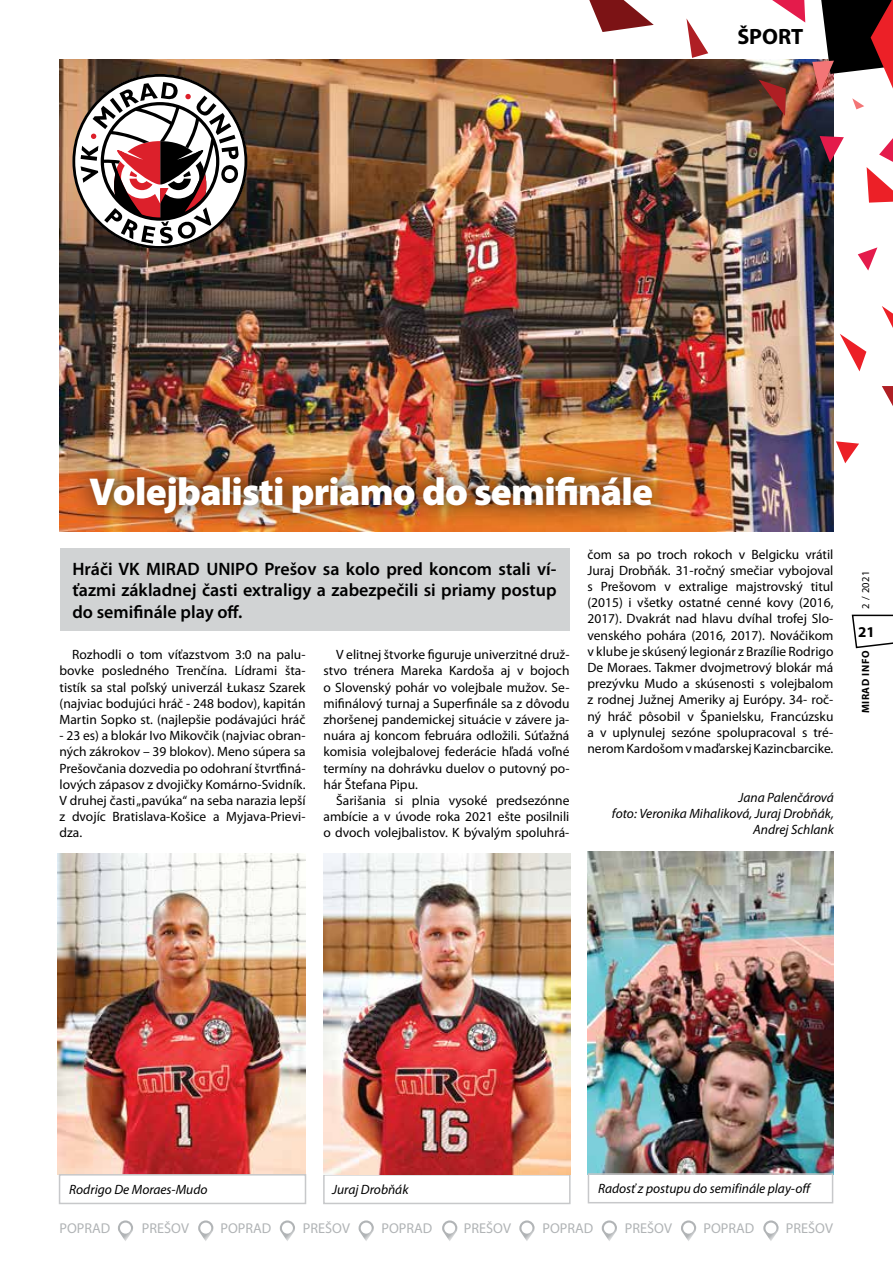
<style>
.page{position:relative;width:893px;height:1263px;background:#fff}
.page>*{position:absolute;margin:0;border:0;box-sizing:border-box;transform-origin:0 0}
.t1{font:900 39px "Myriad Pro";letter-spacing:-.02em;color:#fff}
.t2{font:700 22.2px "Myriad Pro";color:#000}
.t3{font:600 18px/21.6px "Myriad Pro";color:#000;text-align:justify}
.t4{font:700 15px "Myriad Pro";color:#000}
.t5{font:14.25px "Myriad Pro";color:#b1b4b6}
.t6{font:13.5px/16.2px "Myriad Pro";color:#000;text-align:justify}
.t7{font:italic 13.5px/16.2px "Myriad Pro";color:#000;text-align:right}
.t8{font:700 10.5px "Myriad Pro";letter-spacing:.05em;color:#000}
.t9{font:10.5px "Myriad Pro";color:#000}
</style>
<div class="page">
<svg style="left:851px;top:614px;width:42px;height:35px"></svg>
<svg style="left:118px;top:1220px;width:15px;height:21px"></svg>
<svg style="left:198px;top:1220px;width:15px;height:21px"></svg>
<svg style="left:280px;top:1220px;width:15px;height:21px"></svg>
<svg style="left:359px;top:1220px;width:15px;height:21px"></svg>
<svg style="left:442px;top:1220px;width:15px;height:21px"></svg>
<svg style="left:519px;top:1220px;width:16px;height:21px"></svg>
<svg style="left:602px;top:1220px;width:15px;height:21px"></svg>
<svg style="left:681px;top:1220px;width:15px;height:21px"></svg>
<svg style="left:763px;top:1220px;width:16px;height:21px"></svg>
<img style="left:60px;top:60px;width:773px;height:472px">
<div style="left:60px;top:548px;width:509px;height:83px;background:#d1d3d4"></div>
<div style="left:323px;top:1174px;width:248px;height:30px;border:2px solid #c7c8ca"></div>
<svg style="left:589px;top:0;width:65px;height:32px"></svg>
<svg style="left:772px;top:0;width:33px;height:23px"></svg>
<svg style="left:686px;top:18px;width:22px;height:40px"></svg>
<svg style="left:858px;top:247px;width:19px;height:24px"></svg>
<svg style="left:812px;top:0;width:81px;height:109px"></svg>
<svg style="left:820px;top:136px;width:24px;height:27px"></svg>
<svg style="left:867px;top:138px;width:26px;height:65px"></svg>
<svg style="left:836px;top:441px;width:23px;height:22px"></svg>
<svg style="left:840px;top:334px;width:26px;height:37px"></svg>
<svg style="left:882px;top:386px;width:11px;height:20px"></svg>
<svg style="left:758px;top:80px;width:28px;height:36px"></svg>
<svg style="left:882px;top:306px;width:11px;height:22px"></svg>
<div style="left:67px;top:454px;width:608px;height:81px;background:#000;opacity:.52"></div>
<svg style="left:72px;top:74px;width:175px;height:175px"></svg>
<img style="left:323px;top:853px;width:247px;height:321px">
<img style="left:587px;top:851px;width:246px;height:323px">
<img style="left:58px;top:853px;width:247px;height:321px">
<div style="left:588px;top:1173px;width:245px;height:30px;border:2px solid #c7c8ca"></div>
<div style="left:59px;top:1174px;width:247px;height:30px;border:2px solid #c7c8ca"></div>
<h2 class="t2" style="left:737px;top:22px;width:68px">ŠPORT</h2>
<h1 class="t1" style="left:89px;top:469px;width:565px">Volejbalisti priamo do semifinále</h1>
<h3 class="t3" style="left:72px;top:557px;width:486px">Hráči VK MIRAD UNIPO Prešov sa kolo pred koncom stali ví&shy;ťazmi základnej časti extraligy a zabezpečili si priamy postup do semifinále play off.</h3>
<p class="t6" style="left:60px;top:646px;width:247px;text-indent:13px">Rozhodli o tom víťazstvom 3:0 na palu&shy;bovke posledného Trenčína. Lídrami šta&shy;tistík sa stal poľský univerzál Łukasz Szarek (najviac bodujúci hráč - 248 bodov), kapitán Martin Sopko st. (najlepšie podávajúci hráč</p>
<p class="t6" style="left:60px;top:727px;width:247px">- 23 es) a blokár Ivo Mikovčik (najviac obran&shy;ných zákrokov – 39 blokov). Meno súpera sa Prešovčania dozvedia po odohraní štvrťfiná&shy;lových zápasov z dvojičky Komárno-Svidník.<br>V druhej časti „pavúka“ na seba narazia lepší z dvojíc Bratislava-Košice a Myjava-Prievi&shy;dza.</p>
<p class="t6" style="left:323px;top:646px;width:247px;text-indent:13px">V elitnej štvorke figuruje univerzitné druž&shy;stvo trénera Mareka Kardoša aj v bojoch o Slovenský pohár vo volejbale mužov. Se&shy;mifinálový turnaj a Superfinále sa z dôvodu zhoršenej pandemickej situácie v závere ja&shy;nuára aj koncom februára odložili. Súťažná komisia volejbalovej federácie hľadá voľné termíny na dohrávku duelov o putovný po&shy;hár Štefana Pipu.</p>
<p class="t6" style="left:323px;top:792px;width:247px;text-indent:13px">Šarišania si plnia vysoké predsezónne ambície a v úvode roka 2021 ešte posilnili o dvoch volejbalistov. K bývalým spoluhrá-</p>
<p class="t6" style="left:587px;top:546px;width:247px">čom sa po troch rokoch v Belgicku vrátil Juraj Drobňák. 31-ročný smečiar vybojoval s Prešovom v extralige majstrovský titul (2015) i všetky ostatné cenné kovy (2016, 2017). Dvakrát nad hlavu dvíhal trofej Slo&shy;venského pohára (2016, 2017). Nováčikom v klube je skúsený legionár z Brazílie Rodrigo De Moraes. Takmer dvojmetrový blokár má prezývku Mudo a skúsenosti s volejbalom z rodnej Južnej Ameriky aj Európy. 34- roč&shy;ný hráč pôsobil v Španielsku, Francúzsku a v uplynulej sezóne spolupracoval s tré&shy;nerom Kardošom v maďarskej Kazincbarcike.</p>
<p class="t7" style="left:612px;top:789px;width:223px">Jana Palenčárová<br>foto: Veronika Mihaliková, Juraj Drobňák,<br>Andrej Schlank</p>
<p class="t9" style="left:859px;top:609px;width:40px;rotate:-90deg">2 / 2021</p>
<p class="t4" style="left:858px;top:622px;width:18px">21</p>
<p class="t8" style="left:859px;top:713px;width:64px;rotate:-90deg">MIRAD INFO</p>
<p class="t7" style="left:69px;top:1181px;width:140px">Rodrigo De Moraes-Mudo</p>
<p class="t7" style="left:598px;top:1180px;width:213px">Radosť z postupu do semifinále play-off</p>
<p class="t7" style="left:332px;top:1181px;width:78px">Juraj Drobňák</p>
<p class="t5" style="left:60px;top:1220px;width:52px">POPRAD</p>
<p class="t5" style="left:142px;top:1220px;width:49px">PREŠOV</p>
<p class="t5" style="left:221px;top:1220px;width:52px">POPRAD</p>
<p class="t5" style="left:303px;top:1220px;width:49px">PREŠOV</p>
<p class="t5" style="left:381px;top:1220px;width:52px">POPRAD</p>
<p class="t5" style="left:464px;top:1220px;width:49px">PREŠOV</p>
<p class="t5" style="left:542px;top:1220px;width:52px">POPRAD</p>
<p class="t5" style="left:625px;top:1220px;width:49px">PREŠOV</p>
<p class="t5" style="left:703px;top:1220px;width:52px">POPRAD</p>
<p class="t5" style="left:786px;top:1220px;width:49px">PREŠOV</p>
</div>
